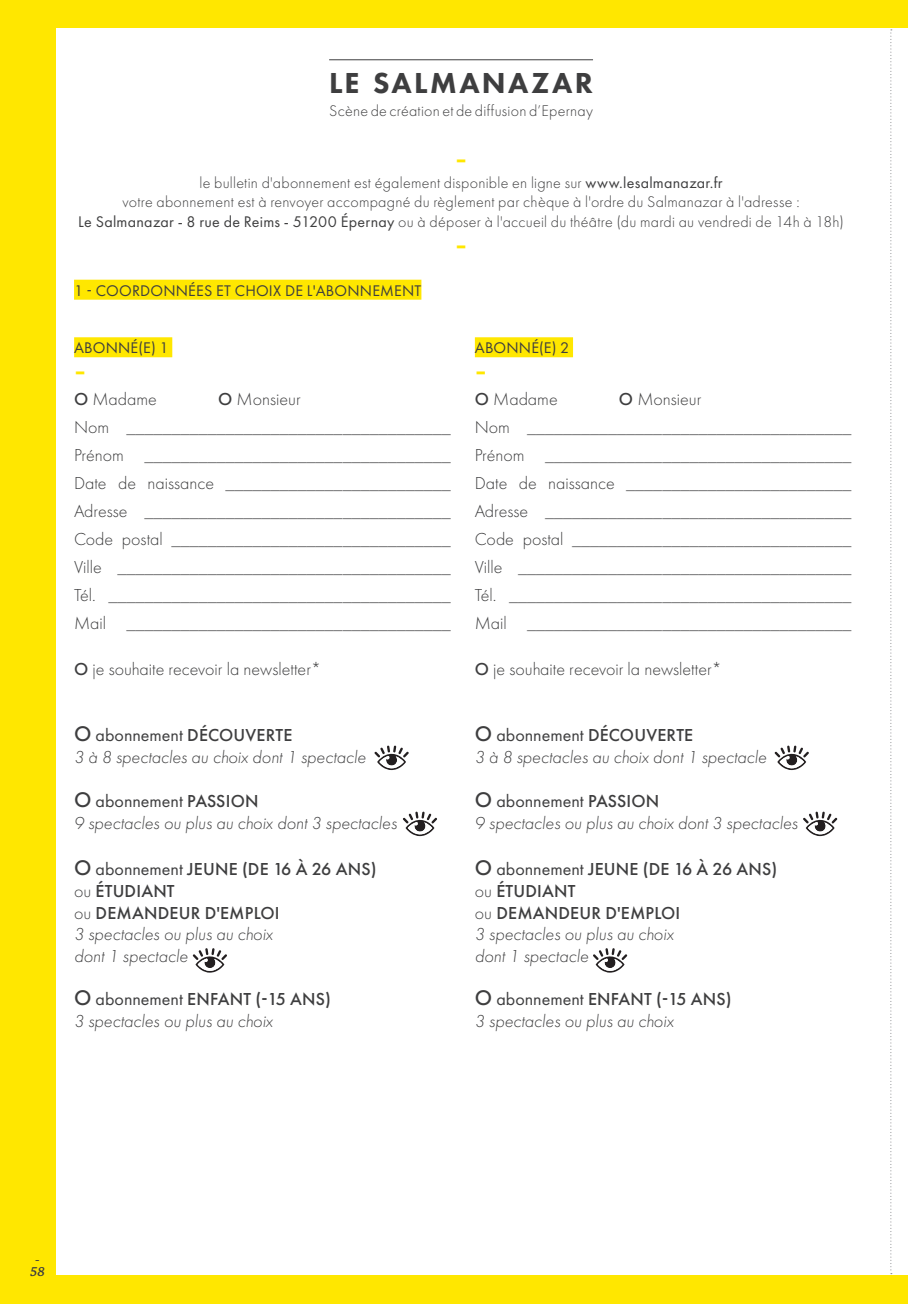
<style>
.page{position:relative;width:908px;height:1304px;background:#fff}
.page>*{position:absolute;margin:0;border:0;box-sizing:border-box;transform-origin:0 0}
.t1{font:38px "Futura PT";color:#ffe700}
.t2{font:800 30px "Futura PT";letter-spacing:.075em;color:#3e3e3f}
.t3{font:300 18px/28px "Futura PT";color:#3e3e3f;text-align:center}
.t4{font:italic 300 18px/21.6px "Futura PT";color:#3e3e3f}
.t5{font:500 18px/21.8px "Futura PT";letter-spacing:.01em;color:#3e3e3f}
.t6{font:300 16px/19.2px "Futura PT";letter-spacing:.015em;color:#3e3e3f;text-align:center}
.t7{font:16px "Futura PT";letter-spacing:.01em;color:#3e3e3f}
.t8{font:italic 600 14px/12px "Chaparral Pro";color:#3e3e3f;text-align:center}
.s1{font-weight:400}
.s2{font-weight:500}
.s3{font-weight:500;font-style:normal;font-size:22px}
.s4{font-weight:400;font-style:normal}
.s5{font-weight:500;font-style:normal}
.s6{font-size:22px}
.s7{font-weight:300}
.s8{font-weight:300;font-style:italic}
</style>
<div class="page">
<div style="left:0;top:0;width:907px;height:1304px;background:#ffe700"></div>
<div style="left:57px;top:28px;width:850px;height:1247px;background:#fff"></div>
<div style="left:74px;top:280px;width:347px;height:20px;background:#ffe700"></div>
<div style="left:74px;top:337px;width:98px;height:20px;background:#ffe700"></div>
<div style="left:474px;top:337px;width:98px;height:20px;background:#ffe700"></div>
<hr style="left:329px;top:59px;width:263px;height:1px;background:#3e3e3f">
<svg style="left:374px;top:746px;width:34px;height:24px"></svg>
<svg style="left:403px;top:812px;width:34px;height:24px"></svg>
<svg style="left:193px;top:948px;width:34px;height:25px"></svg>
<svg style="left:774px;top:746px;width:34px;height:24px"></svg>
<svg style="left:803px;top:812px;width:33px;height:24px"></svg>
<svg style="left:593px;top:948px;width:34px;height:25px"></svg>
<svg style="left:890px;top:29px;width:1px;height:1245px"></svg>
<h2 class="t2" style="left:329px;top:64px;width:265px">LE SALMANAZAR</h2>
<p class="t6" style="left:329px;top:101px;width:265px">Scène de création et de diffusion d’Epernay</p>
<h1 class="t1" style="left:455px;top:134px;width:14px">-</h1>
<p class="t6" style="left:78px;top:173px;width:766px">le bulletin d'abonnement est également disponible en ligne sur <span class="s1">www.lesalmanazar.fr<br></span>votre abonnement est à renvoyer accompagné du règlement par chèque à l'ordre du Salmanazar à l'adresse :<br><span class="s1">Le Salmanazar - 8 rue de Reims - 51200 Épernay</span> ou à déposer à l'accueil du théâtre (du mardi au vendredi de 14h à 18h)</p>
<h1 class="t1" style="left:455px;top:219px;width:14px">-</h1>
<p class="t7" style="left:74px;top:281px;width:348px">1 - COORDONNÉES ET CHOIX DE L'ABONNEMENT</p>
<p class="t7" style="left:74px;top:338px;width:96px">ABONNÉ(E) 1</p>
<h1 class="t1" style="left:74px;top:346px;width:14px">-</h1>
<p class="t3" style="left:74px;top:385px;width:84px"><span class="s2">O</span> Madame</p>
<p class="t3" style="left:74px;top:385px;width:378px"><span class="s2">O</span> Monsieur<br>Nom ____________________________________ Prénom __________________________________ Date de naissance _________________________ Adresse __________________________________ Code postal _______________________________ Ville _____________________________________ Tél. ______________________________________ Mail ____________________________________</p>
<p class="t3" style="left:74px;top:655px;width:248px"><span class="s2">O</span> je souhaite recevoir la newsletter*</p>
<p class="t4" style="left:74px;top:725px;width:293px"><span class="s3">O</span> <span class="s4">abonnement</span> <span class="s5">DÉCOUVERTE<br></span>3 à 8 spectacles au choix dont 1 spectacle</p>
<p class="t4" style="left:74px;top:790px;width:324px"><span class="s3">O</span> <span class="s4">abonnement</span> <span class="s5">PASSION<br></span>9 spectacles ou plus au choix dont 3 spectacles</p>
<p class="t5" style="left:74px;top:858px;width:304px"><span class="s6">O</span> <span class="s1">abonnement</span> JEUNE (DE 16 À 26 ANS) <span class="s7">ou</span> ÉTUDIANT<br><span class="s7">ou</span> DEMANDEUR D'EMPLOI<br><span class="s8">3 spectacles ou plus au choix<br>dont 1 spectacle</span></p>
<p class="t4" style="left:74px;top:989px;width:258px"><span class="s3">O</span> <span class="s4">abonnement</span> <span class="s5">ENFANT (-15 ANS)<br></span>3 spectacles ou plus au choix</p>
<p class="t7" style="left:474px;top:338px;width:96px">ABONNÉ(E) 2</p>
<h1 class="t1" style="left:474px;top:346px;width:14px">-</h1>
<p class="t3" style="left:474px;top:385px;width:84px"><span class="s2">O</span> Madame</p>
<p class="t3" style="left:474px;top:385px;width:378px"><span class="s2">O</span> Monsieur<br>Nom ____________________________________ Prénom __________________________________ Date de naissance _________________________ Adresse __________________________________ Code postal _______________________________ Ville _____________________________________ Tél. ______________________________________ Mail ____________________________________</p>
<p class="t3" style="left:474px;top:655px;width:248px"><span class="s2">O</span> je souhaite recevoir la newsletter*</p>
<p class="t4" style="left:474px;top:725px;width:293px"><span class="s3">O</span> <span class="s4">abonnement</span> <span class="s5">DÉCOUVERTE<br></span>3 à 8 spectacles au choix dont 1 spectacle</p>
<p class="t4" style="left:474px;top:790px;width:324px"><span class="s3">O</span> <span class="s4">abonnement</span> <span class="s5">PASSION<br></span>9 spectacles ou plus au choix dont 3 spectacles</p>
<p class="t5" style="left:474px;top:858px;width:304px"><span class="s6">O</span> <span class="s1">abonnement</span> JEUNE (DE 16 À 26 ANS) <span class="s7">ou</span> ÉTUDIANT<br><span class="s7">ou</span> DEMANDEUR D'EMPLOI<br><span class="s8">3 spectacles ou plus au choix<br>dont 1 spectacle</span></p>
<p class="t4" style="left:474px;top:989px;width:258px"><span class="s3">O</span> <span class="s4">abonnement</span> <span class="s5">ENFANT (-15 ANS)<br></span>3 spectacles ou plus au choix</p>
<p class="t8" style="left:30px;top:1254px;width:16px">-<br>58</p>
</div>
